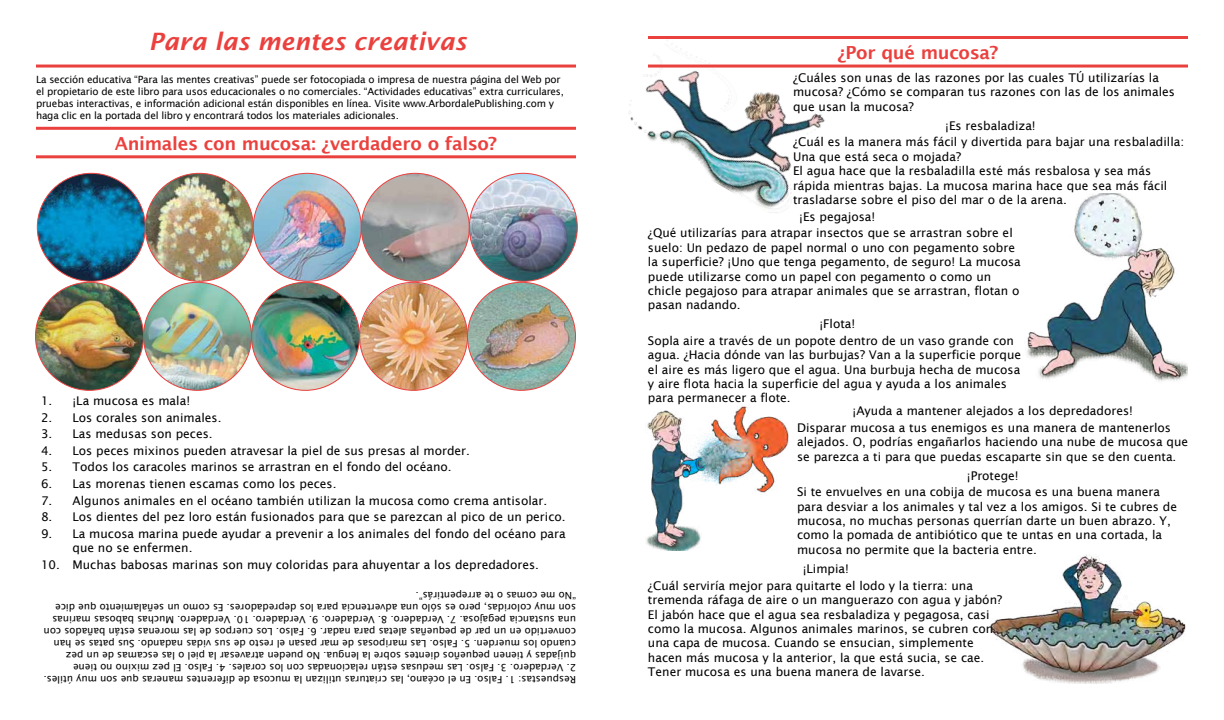
<style>
.page{position:relative;width:1224px;height:720px;background:#fff}
.page>*{position:absolute;margin:0;border:0;box-sizing:border-box;transform-origin:0 0}
.t1{font:italic 600 24px "Lucida Sans";color:#ea413e}
.t2{font:600 18px "Lucida Sans";letter-spacing:-.02em;color:#ea413e}
.t3{font:12px/14.4px "Lucida Sans";color:#000}
.t4{font:10px/12px "Lucida Sans";color:#000}
.t5{font:10px/12px "Lucida Sans";letter-spacing:-.02em;color:#000}
</style>
<div class="page">
<img style="left:37px;top:173px;width:108px;height:108px;border-radius:54px">
<img style="left:145px;top:173px;width:108px;height:108px;border-radius:54px">
<img style="left:253px;top:173px;width:108px;height:108px;border-radius:54px">
<img style="left:361px;top:173px;width:108px;height:108px;border-radius:54px">
<img style="left:469px;top:173px;width:108px;height:108px;border-radius:54px">
<img style="left:36px;top:282px;width:108px;height:108px;border-radius:54px">
<img style="left:144px;top:282px;width:108px;height:108px;border-radius:54px">
<img style="left:252px;top:282px;width:108px;height:108px;border-radius:54px">
<img style="left:360px;top:282px;width:108px;height:108px;border-radius:54px">
<img style="left:468px;top:282px;width:108px;height:108px;border-radius:54px">
<img style="left:1027px;top:194px;width:160px;height:187px">
<img style="left:646px;top:406px;width:143px;height:145px">
<img style="left:629px;top:46px;width:221px;height:167px">
<img style="left:990px;top:554px;width:196px;height:130px">
<hr style="left:36px;top:65px;width:540px;height:3px;background:#ea413e">
<hr style="left:36px;top:155px;width:540px;height:3px;background:#ea413e">
<hr style="left:36px;top:127px;width:540px;height:3px;background:#ea413e">
<hr style="left:648px;top:65px;width:540px;height:3px;background:#ea413e">
<hr style="left:648px;top:36px;width:540px;height:3px;background:#ea413e">
<h1 class="t1" style="left:149px;top:27px;width:319px">Para las mentes creativas</h1>
<p class="t5" style="left:36px;top:74px;width:530px">La sección educativa “Para las mentes creativas” puede ser fotocopiada o impresa de nuestra página del Web por el propietario de este libro para usos educacionales o no comerciales. “Actividades educativas” extra curriculares, pruebas interactivas, e información adicional están disponibles en línea. Visite www.ArbordalePublishing.com y haga clic en la portada del libro y encontrará todos los materiales adicionales.</p>
<h2 class="t2" style="left:115px;top:133px;width:384px">Animales con mucosa: ¿verdadero o falso?</h2>
<p class="t3" style="left:41px;top:394px;width:151px">1. ¡La mucosa es mala!</p>
<p class="t3" style="left:41px;top:410px;width:182px">2. Los corales son animales.</p>
<p class="t3" style="left:41px;top:427px;width:173px">3. Las medusas son peces.</p>
<p class="t3" style="left:41px;top:443px;width:430px">4. Los peces mixinos pueden atravesar la piel de sus presas al morder.</p>
<p class="t3" style="left:41px;top:460px;width:412px">5. Todos los caracoles marinos se arrastran en el fondo del océano.</p>
<p class="t3" style="left:41px;top:477px;width:297px">6. Las morenas tienen escamas como los peces.</p>
<p class="t3" style="left:41px;top:493px;width:508px">7. Algunos animales en el océano también utilizan la mucosa como crema antisolar.</p>
<p class="t3" style="left:41px;top:510px;width:526px">8. Los dientes del pez loro están fusionados para que se parezcan al pico de un perico.</p>
<p class="t3" style="left:73px;top:526px;width:495px;text-indent:-32px">9. La mucosa marina puede ayudar a prevenir a los animales del fondo del océano para que no se enfermen.</p>
<p class="t3" style="left:41px;top:557px;width:499px">10. Muchas babosas marinas son muy coloridas para ahuyentar a los depredadores.</p>
<p class="t4" style="left:576px;top:674px;width:534px;rotate:-180deg">2. Verdadero. 3. Falso. Las medusas están relacionadas con los corales. 4. Falso. El pez mixino no tiene quijadas y tienen pequeños dientes sobre la lengua. No pueden atravesar la piel o las escamas de un pez cuando los muerden. 5. Falso. Las mariposas de mar pasan el resto de sus vidas nadando. Sus patas se han convertido en un par de pequeñas aletas para nadar. 6. Falso. Los cuerpos de las morenas están bañados con una sustancia pegajosa. 7. Verdadero. 8. Verdadero. 9. Verdadero. 10. Verdadero. Muchas babosas marinas son muy coloridas, pero es sólo una advertencia para los depredadores. Es como un señalamiento que dice “No me comas o te arrepentirás”.</p>
<p class="t4" style="left:576px;top:686px;width:534px;rotate:-180deg">Respuestas: 1. Falso. En el océano, las criaturas utilizan la mucosa de diferentes maneras que son muy útiles.</p>
<h2 class="t2" style="left:838px;top:42px;width:162px">¿Por qué mucosa?</h2>
<p class="t3" style="left:793px;top:71px;width:383px">¿Cuáles son unas de las razones por las cuales TÚ utilizarías la mucosa? ¿Cómo se comparan tus razones con las de los animales que usan la mucosa?</p>
<p class="t3" style="left:793px;top:117px;width:393px;line-height:16.6px;text-align:center">¡Es resbaladiza!<br>¿Cuál es la manera más fácil y divertida para bajar una resbaladilla:</p>
<p class="t3" style="left:793px;top:149px;width:376px">Una que está seca o mojada?<br>El agua hace que la resbaladilla esté más resbalosa y sea más rápida mientras bajas. La mucosa marina hace que sea más fácil trasladarse sobre el piso del mar o de la arena.</p>
<p class="t3" style="left:648px;top:208px;width:366px;line-height:16.6px;text-indent:151px">¡Es pegajosa!<br>¿Qué utilizarías para atrapar insectos que se arrastran sobre el</p>
<p class="t3" style="left:648px;top:240px;width:374px">suelo: Un pedazo de papel normal o uno con pegamento sobre la superficie? ¡Uno que tenga pegamento, de seguro! La mucosa puede utilizarse como un papel con pegamento o como un chicle pegajoso para atrapar animales que se arrastran, flotan o pasan nadando.</p>
<p class="t3" style="left:648px;top:316px;width:368px;line-height:16.6px;text-indent:171px">¡Flota!<br>Sopla aire a través de un popote dentro de un vaso grande con</p>
<p class="t3" style="left:648px;top:348px;width:375px">agua. ¿Hacia dónde van las burbujas? Van a la superficie porque el aire es más ligero que el agua. Una burbuja hecha de mucosa y aire flota hacia la superficie del agua y ayuda a los animales para permanecer a flote.</p>
<p class="t3" style="left:797px;top:403px;width:375px;line-height:16.6px;text-indent:55px">¡Ayuda a mantener alejados a los depredadores!<br>Disparar mucosa a tus enemigos es una manera de mantenerlos</p>
<p class="t3" style="left:797px;top:435px;width:393px">alejados. O, podrías engañarlos haciendo una nube de mucosa que se parezca a ti para que puedas escaparte sin que se den cuenta.</p>
<p class="t3" style="left:797px;top:467px;width:364px;line-height:16.6px;text-indent:170px">¡Protege!<br>Si te envuelves en una cobija de mucosa es una buena manera</p>
<p class="t3" style="left:797px;top:499px;width:382px">para desviar a los animales y tal vez a los amigos. Si te cubres de mucosa, no muchas personas querrían darte un buen abrazo. Y, como la pomada de antibiótico que te untas en una cortada, la mucosa no permite que la bacteria entre.</p>
<p class="t3" style="left:648px;top:561px;width:327px;line-height:16.6px;text-indent:155px">¡Limpia!<br>¿Cuál serviría mejor para quitarte el lodo y la tierra: una</p>
<p class="t3" style="left:648px;top:593px;width:356px">tremenda ráfaga de aire o un manguerazo con agua y jabón?<br>El jabón hace que el agua sea resbaladiza y pegagosa, casi como la mucosa. Algunos animales marinos, se cubren con una capa de mucosa. Cuando se ensucian, simplemente hacen más mucosa y la anterior, la que está sucia, se cae.<br>Tener mucosa es una buena manera de lavarse.</p>
</div>
